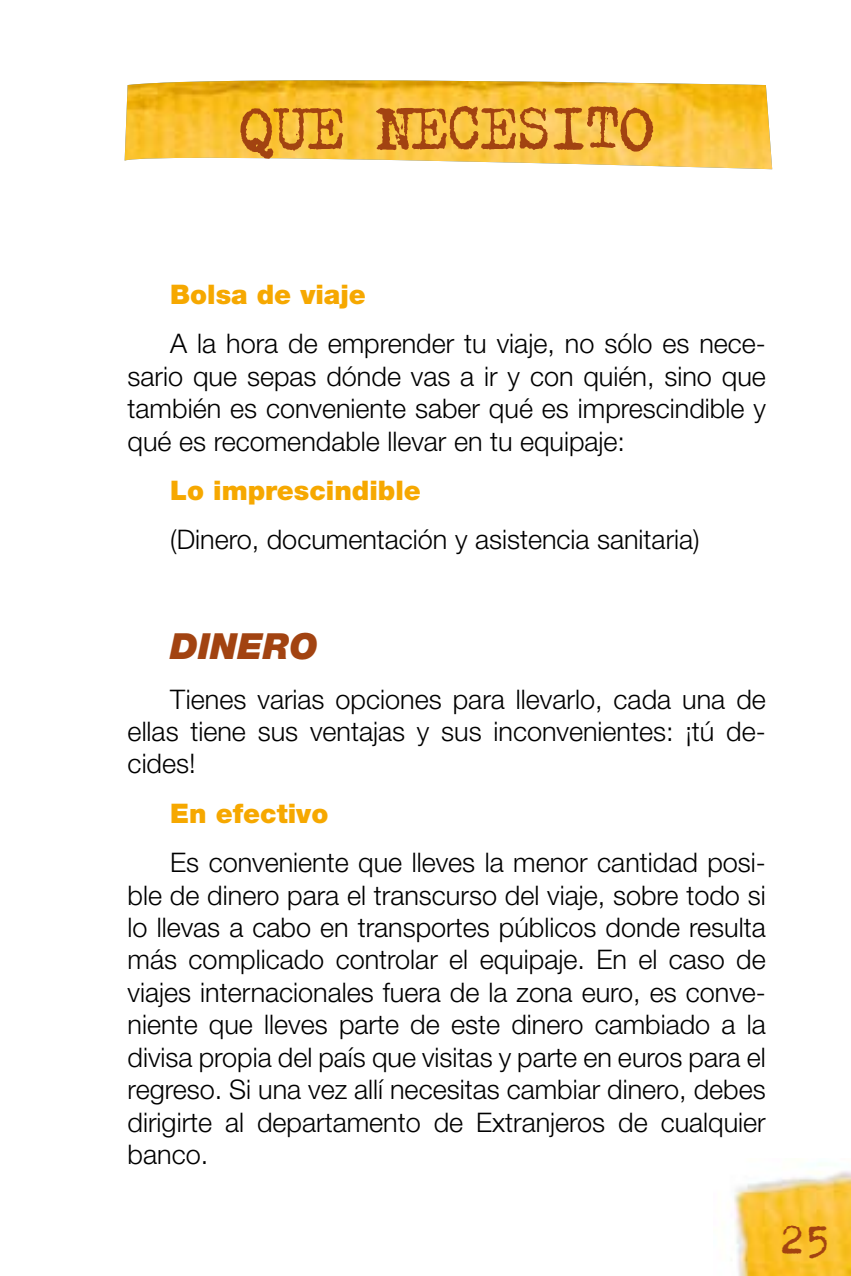
<style>
.page{position:relative;width:851px;height:1276px;background:#fff}
.page>*{position:absolute;margin:0;border:0;box-sizing:border-box;transform-origin:0 0}
.t1{font:72px "Trixie";letter-spacing:-.07em;color:#a24311}
.t2{font:48px "Trixie";color:#a24311}
.t3{font:italic 900 36px "Helvetica Neue";color:#a24311}
.t4{font:300 27px/32.4px "Helvetica Neue";color:#000;text-align:justify}
.t5{font:900 27px "Helvetica Neue";color:#f6a800}
</style>
<div class="page">
<img style="left:734px;top:1171px;width:116px;height:105px">
<img style="left:125px;top:80px;width:647px;height:89px">
<h1 class="t1" style="left:237px;top:80px;width:421px">QUE NECESITO</h1>
<p class="t5" style="left:170px;top:278px;width:197px">Bolsa de viaje</p>
<p class="t4" style="left:128px;top:327px;width:639px;text-indent:43px">A la hora de emprender tu viaje, no sólo es nece&shy;sario que sepas dónde vas a ir y con quién, sino que también es conveniente saber qué es imprescindible y qué es recomendable llevar en tu equipaje:</p>
<p class="t5" style="left:170px;top:474px;width:252px">Lo imprescindible</p>
<p class="t4" style="left:170px;top:523px;width:531px">(Dinero, documentación y asistencia sanitaria)</p>
<h3 class="t3" style="left:170px;top:624px;width:149px">DINERO</h3>
<p class="t4" style="left:128px;top:682px;width:639px;text-indent:43px">Tienes varias opciones para llevarlo, cada una de ellas tiene sus ventajas y sus inconvenientes: ¡tú de&shy;cides!</p>
<p class="t5" style="left:170px;top:797px;width:160px">En efectivo</p>
<p class="t4" style="left:128px;top:846px;width:639px;text-indent:43px">Es conveniente que lleves la menor cantidad posi&shy;ble de dinero para el transcurso del viaje, sobre todo si lo llevas a cabo en transportes públicos donde resulta más complicado controlar el equipaje. En el caso de viajes internacionales fuera de la zona euro, es conve&shy;niente que lleves parte de este dinero cambiado a la divisa propia del país que visitas y parte en euros para el regreso. Si una vez allí necesitas cambiar dinero, debes dirigirte al departamento de Extranjeros de cualquier banco.</p>
<h2 class="t2" style="left:777px;top:1207px;width:54px">25</h2>
</div>
